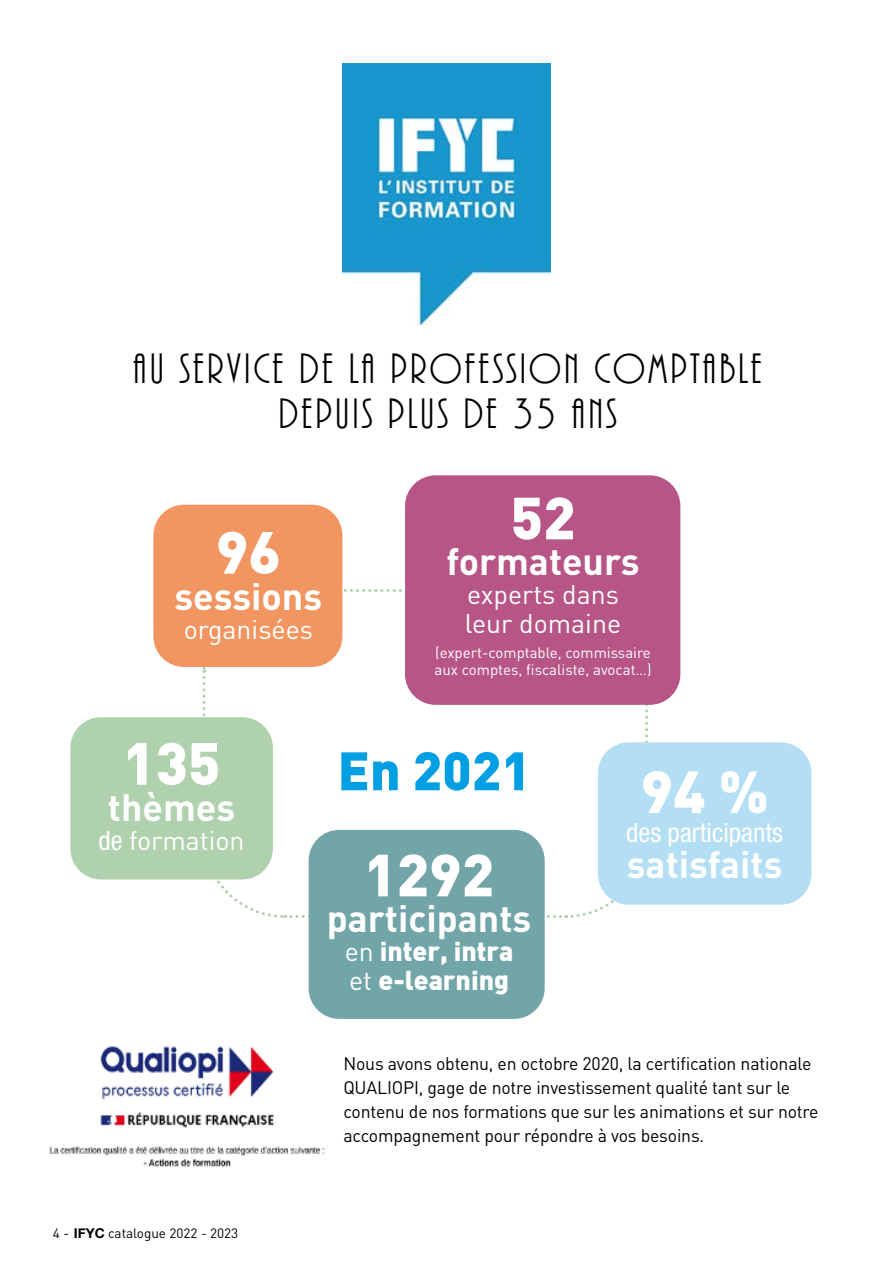
<style>
.page{position:relative;width:893px;height:1263px;background:#fff}
.page>*{position:absolute;margin:0;border:0;box-sizing:border-box;transform-origin:0 0}
.t1{font:900 58.5px "DIN";color:#fff}
.t2{font:900 53.25px "DIN";color:#009fe3}
.t3{font:44.1px/45.8px "ARBONNIE";letter-spacing:.07em;color:#000;text-align:center}
.t4{font:700 37.5px "DIN";color:#fff}
.t5{font:26.7px/29px "DIN";color:#fff}
.t6{font:900 26.7px/29px "DIN";color:#fff}
.t7{font:condensed 26.7px "Helvetica Neue LT Std";color:#fff}
.t8{font:18px/24px "DIN";letter-spacing:-.01em;color:#000}
.t9{font:15px/16.5px "DIN";color:#fff}
.t10{font:13.5px "DIN";color:#000}
.s1{font-family:"Helvetica Neue LT Std";font-stretch:condensed}
.s2{font-weight:400}
.s3{font-family:"Helvetica Neue";font-weight:700}
</style>
<div class="page">
<svg style="left:201px;top:587px;width:447px;height:332px"></svg>
<div style="left:70px;top:717px;width:203px;height:162px;background:#afd1ad;border-radius:31px"></div>
<div style="left:598px;top:742px;width:213px;height:163px;background:#b3def3;border-radius:31px"></div>
<div style="left:405px;top:475px;width:275px;height:230px;background:#b75587;border-radius:31px"></div>
<div style="left:153px;top:505px;width:189px;height:162px;background:#f19661;border-radius:31px"></div>
<div style="left:309px;top:830px;width:236px;height:189px;background:#72a5a8;border-radius:31px"></div>
<img style="left:343px;top:64px;width:207px;height:260px">
<img style="left:49px;top:1046px;width:276px;height:121px">
<h3 class="t3" style="left:133px;top:345px;width:630px">AU SERVICE DE LA PROFESSION COMPTABLE<br>DEPUIS PLUS DE 35 ANS</h3>
<h1 class="t1" style="left:216px;top:513px;width:67px">96</h1>
<h3 class="t4" style="left:175px;top:571px;width:149px">sessions</h3>
<h3 class="t5" style="left:184px;top:614px;width:131px">organisées</h3>
<h1 class="t1" style="left:510px;top:479px;width:67px">52</h1>
<h3 class="t4" style="left:446px;top:537px;width:195px">formateurs</h3>
<h3 class="t5" style="left:465px;top:580px;width:158px">experts dans leur domaine</h3>
<p class="t9" style="left:435px;top:644px;width:218px">(expert-comptable, commissaire aux comptes, fiscaliste, avocat…)</p>
<h1 class="t1" style="left:123px;top:724px;width:99px">135</h1>
<h3 class="t4" style="left:108px;top:783px;width:129px">thèmes</h3>
<h3 class="t5" style="left:99px;top:825px;width:147px"><span class="s1">de</span> formation</h3>
<h2 class="t2" style="left:338px;top:735px;width:195px">En 2021</h2>
<h1 class="t1" style="left:364px;top:836px;width:132px">1292</h1>
<h3 class="t4" style="left:327px;top:894px;width:206px">participants</h3>
<h3 class="t6" style="left:345px;top:936px;width:170px"><span class="s2">en</span> inter, intra <span class="s2">et</span> e-learning</h3>
<h1 class="t1" style="left:641px;top:753px;width:130px">94 %</h1>
<h3 class="t7" style="left:626px;top:817px;width:158px">des participants</h3>
<h3 class="t4" style="left:627px;top:840px;width:157px">satisfaits</h3>
<p class="t8" style="left:343px;top:1051px;width:477px">Nous avons obtenu, en octobre 2020, la certification nationale QUALIOPI, gage de notre investissement qualité tant sur le contenu de nos formations que sur les animations et sur notre accompagnement pour répondre à vos besoins.</p>
<p class="t10" style="left:53px;top:1225px;width:187px">4 - <span class="s3">IFYC</span> catalogue 2022 - 2023</p>
</div>
